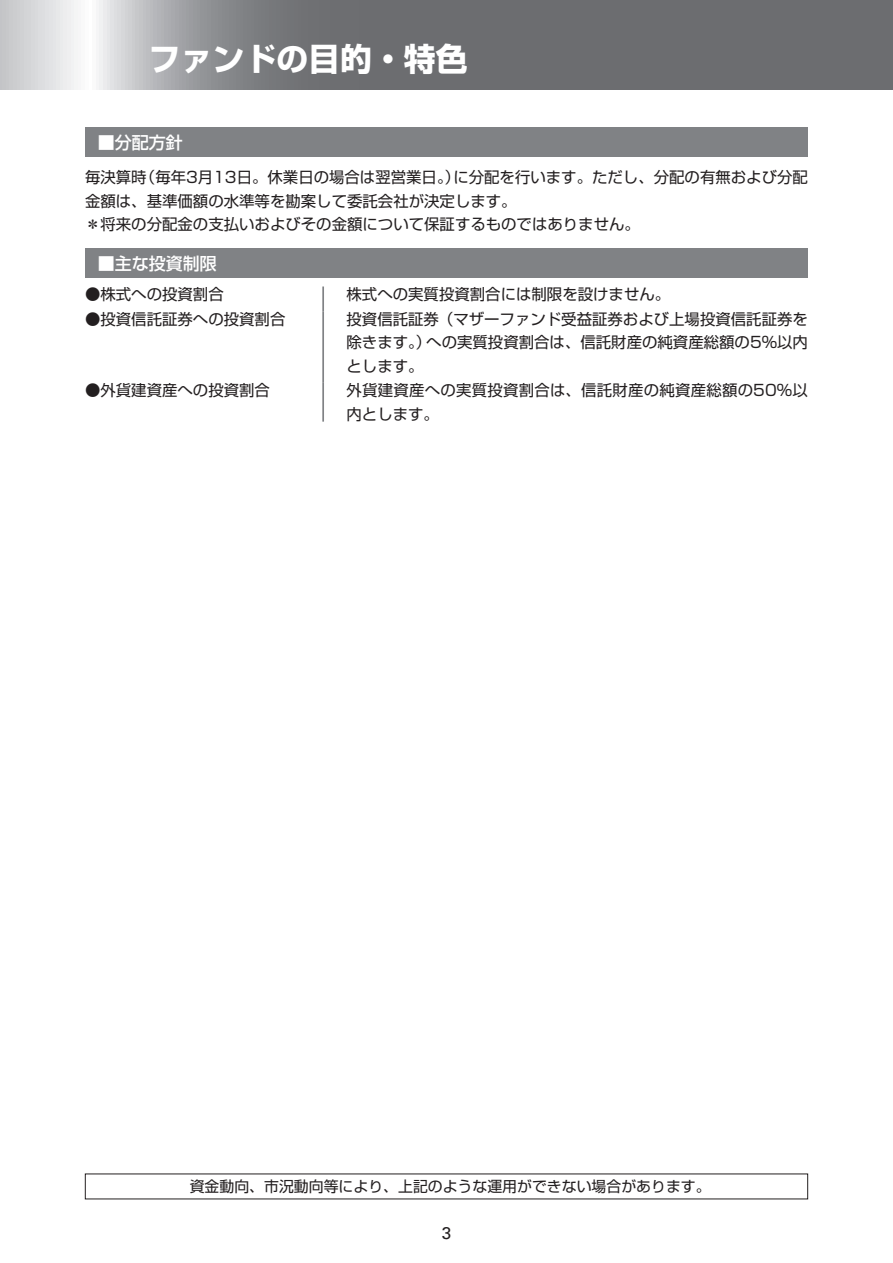
<style>
.page{position:relative;width:893px;height:1263px;background:#fff}
.page>*{position:absolute;margin:0;border:0;box-sizing:border-box;transform-origin:0 0}
.t1{font:700 31.95px "Shin Go Pr 6";color:#fff}
.t2{font:500 16.95px "Shin Go Pr 6";color:#fff}
.t3{font:16.95px "Univers LT Std";color:#231f20}
.t4{font:15.45px/23.4px "Shin Go Pr 6";color:#231f20}
.t5{font:14.85px "Shin Go Pr 6";color:#231f20}
</style>
<div class="page">
<svg style="left:0;top:0;width:892px;height:89px;background:#848588"></svg>
<hr style="left:892px;top:0;width:1px;height:89px;background:#6c6d70">
<div style="left:85px;top:128px;width:723px;height:29px;background:#808285"></div>
<div style="left:85px;top:248px;width:723px;height:30px;background:#808285"></div>
<hr style="left:322px;top:286px;width:2px;height:25px;background:#808285">
<hr style="left:322px;top:311px;width:2px;height:72px;background:#808285">
<hr style="left:322px;top:383px;width:2px;height:39px;background:#808285">
<h1 class="t1" style="left:149px;top:33px;width:320px">ファンドの目的・特色</h1>
<p class="t2" style="left:98px;top:129px;width:87px">■分配方針</p>
<p class="t4" style="left:85px;top:164px;width:724px">毎決算時（毎年3月13日。休業日の場合は翌営業日。）に分配を行います。ただし、分配の有無および分配金額は、基準価額の水準等を勘案して委託会社が決定します。<br>＊将来の分配金の支払いおよびその金額について保証するものではありません。</p>
<p class="t2" style="left:98px;top:249px;width:121px">■主な投資制限</p>
<p class="t4" style="left:85px;top:281px;width:140px">●株式への投資割合</p>
<p class="t4" style="left:347px;top:281px;width:325px">株式への実質投資割合には制限を設けません。</p>
<p class="t4" style="left:85px;top:306px;width:202px">●投資信託証券への投資割合</p>
<p class="t4" style="left:347px;top:306px;width:463px;text-align:justify">投資信託証券（マザーファンド受益証券および上場投資信託証券を除きます。）への実質投資割合は、信託財産の純資産総額の5％以内とします。</p>
<p class="t4" style="left:85px;top:378px;width:186px">●外貨建資産への投資割合</p>
<p class="t4" style="left:347px;top:378px;width:463px">外貨建資産への実質投資割合は、信託財産の純資産総額の50％以内とします。</p>
<p class="t5" style="left:190px;top:1174px;width:522px">資金動向、市況動向等により、上記のような運用ができない場合があります。</p>
<p class="t3" style="left:442px;top:1223px;width:11px">3</p>
</div>
